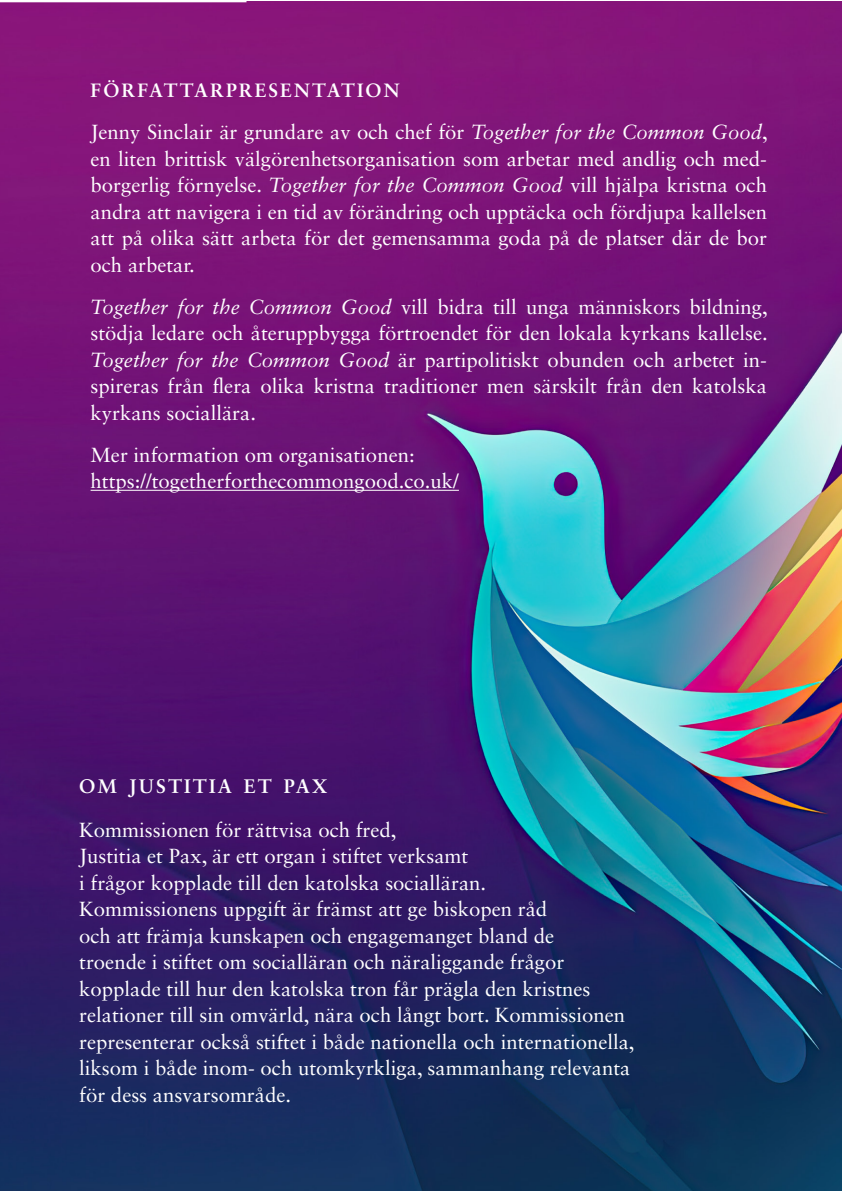
<style>
.page{position:relative;width:842px;height:1191px;background:#fff}
.page>*{position:absolute;margin:0;border:0;box-sizing:border-box;transform-origin:0 0}
.Brödtext{font:20.4px/26.6px "Sabon LT Std";color:#fff;text-align:justify}
.Brödtext-2{font:700 19.6px "Sabon LT Std";letter-spacing:.105em;color:#fff}
.Brödtext-3{font:700 19.2px "Sabon LT Std";letter-spacing:.105em;color:#fff}
.s1{font-style:italic}
</style>
<div class="page">
<img style="left:0;top:1px;width:842px;height:1190px">
<hr style="left:91px;top:490px;width:368px;height:1px;background:#fff">
<p class="Brödtext-3" style="left:91px;top:79px;width:311px">FÖRFATTARPRESENTATION</p>
<p class="Brödtext" style="left:91px;top:119px;width:679px">Jenny Sinclair är grundare av och chef för <span class="s1">Together for the Common Good</span>, en liten brittisk välgörenhetsorganisation som arbetar med andlig och med&shy;borgerlig förnyelse. <span class="s1">Together for the Common Good</span> vill hjälpa kristna och andra att navigera i en tid av förändring och upptäcka och fördjupa kallelsen att på olika sätt arbeta för det gemensamma goda på de platser där de bor och arbetar.</p>
<p class="Brödtext" style="left:91px;top:293px;width:679px"><span class="s1">Together for the Common Good</span> vill bidra till unga människors bildning, stödja ledare och återuppbygga förtroendet för den lokala kyrkans kallelse.<br><span class="s1">Together for the Common Good</span> är partipolitiskt obunden och arbetet in&shy;spireras från flera olika kristna traditioner men särskilt från den katolska kyrkans sociallära.</p>
<p class="Brödtext" style="left:91px;top:441px;width:370px">Mer information om organisationen: https://togetherforthecommongood.co.uk/</p>
<p class="Brödtext-2" style="left:79px;top:774px;width:250px">OM JUSTITIA ET PAX</p>
<p class="Brödtext" style="left:79px;top:816px;width:319px">Kommissionen för rättvisa och fred,</p>
<p class="Brödtext" style="left:79px;top:842px;width:391px">Justitia et Pax, är ett organ i stiftet verksamt</p>
<p class="Brödtext" style="left:79px;top:869px;width:408px">i frågor kopplade till den katolska socialläran.</p>
<p class="Brödtext" style="left:79px;top:895px;width:470px">Kommissionens uppgift är främst att ge biskopen råd</p>
<p class="Brödtext" style="left:79px;top:922px;width:476px">och att främja kunskapen och engagemanget bland de</p>
<p class="Brödtext" style="left:79px;top:948px;width:487px">troende i stiftet om socialläran och näraliggande frågor</p>
<p class="Brödtext" style="left:79px;top:975px;width:513px">kopplade till hur den katolska tron får prägla den kristnes</p>
<p class="Brödtext" style="left:79px;top:1001px;width:547px">relationer till sin omvärld, nära och långt bort. Kommissionen</p>
<p class="Brödtext" style="left:79px;top:1028px;width:557px">representerar också stiftet i både nationella och internationella,</p>
<p class="Brödtext" style="left:79px;top:1054px;width:553px">liksom i både inom- och utomkyrkliga, sammanhang relevanta</p>
<p class="Brödtext" style="left:79px;top:1081px;width:213px">för dess ansvarsområde.</p>
</div>
